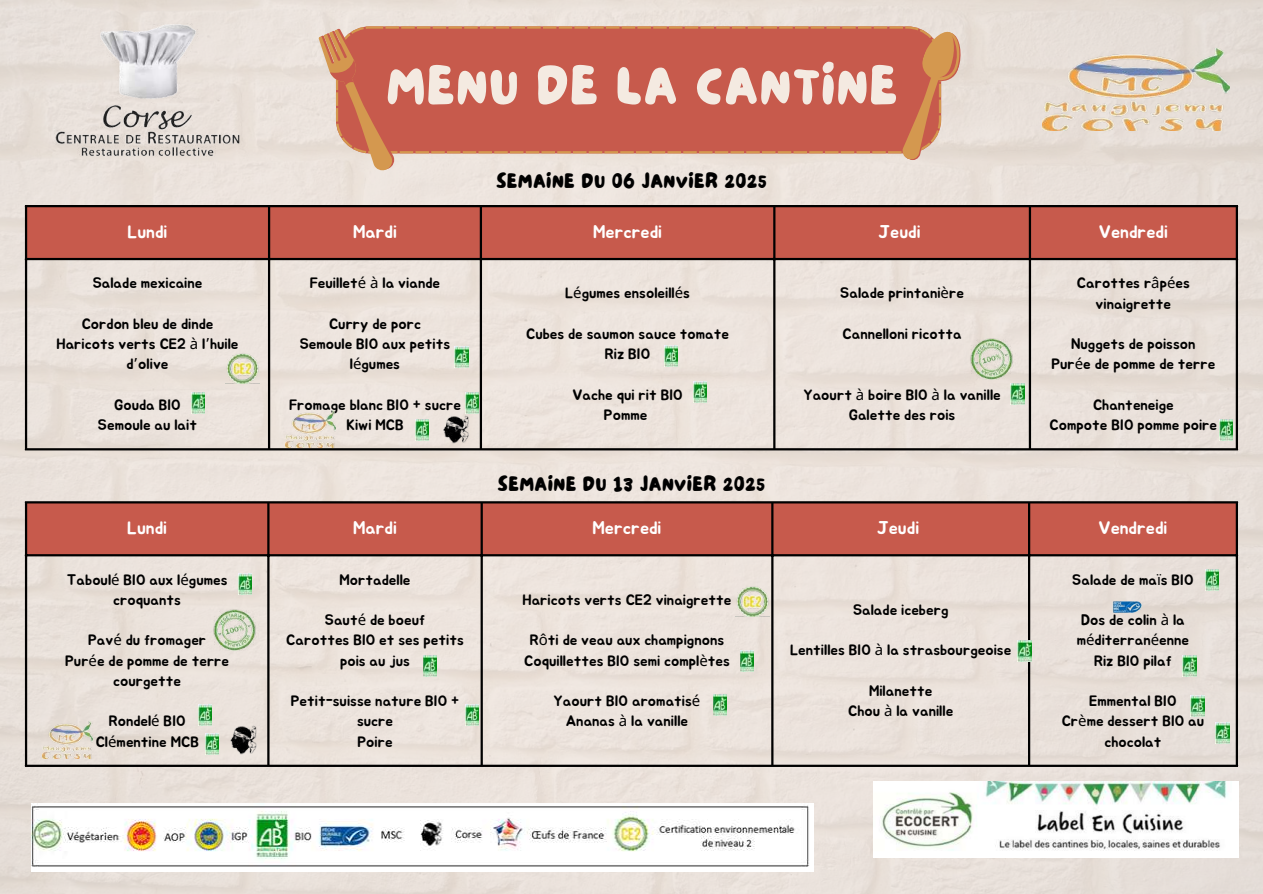
<style>
.page{position:relative;width:1263px;height:894px;background:#fff}
.page>*{position:absolute;margin:0;border:0;box-sizing:border-box;transform-origin:0 0}
.t1{font:55.05px "NF Lepetitcochon Regular";letter-spacing:.05em;color:#f4eae1}
.t2{font:20.55px "NF Lepetitcochon Regular";letter-spacing:.05em;color:#000}
.t3{font:18px "Jua";color:#fff}
.t4{font:15px/20.2px "Jua";color:#000;text-align:center}
.s1{font-family:"Noto Sans"}
.s2{font-family:"Noto Sans Gurmukhi"}
</style>
<div class="page">
<div style="left:0;top:0;width:1263px;height:893px;background:#eae2db"></div>
<div style="left:336px;top:26px;width:605px;height:127px;background:#c75a4c"></div>
<svg style="left:893px;top:27px;width:75px;height:138px;background:#d5987e"></svg>
<svg style="left:315px;top:27px;width:86px;height:147px;background:#d48f79"></svg>
<div style="left:27px;top:207px;width:1209px;height:51px;background:#c75a4c"></div>
<hr style="left:25px;top:207px;width:2px;height:241px;background:#000">
<hr style="left:268px;top:207px;width:2px;height:241px;background:#000">
<hr style="left:480px;top:207px;width:2px;height:241px;background:#000">
<hr style="left:773px;top:207px;width:2px;height:241px;background:#000">
<hr style="left:1029px;top:207px;width:2px;height:241px;background:#000">
<hr style="left:1236px;top:207px;width:2px;height:241px;background:#000">
<hr style="left:25px;top:205px;width:1213px;height:2px;background:#000">
<hr style="left:25px;top:258px;width:1213px;height:2px;background:#000">
<hr style="left:25px;top:448px;width:1213px;height:2px;background:#000">
<div style="left:27px;top:503px;width:1209px;height:51px;background:#c75a4c"></div>
<hr style="left:25px;top:503px;width:2px;height:261px;background:#000">
<hr style="left:267px;top:503px;width:2px;height:261px;background:#000">
<hr style="left:481px;top:503px;width:2px;height:261px;background:#000">
<hr style="left:771px;top:503px;width:2px;height:261px;background:#000">
<hr style="left:1028px;top:503px;width:2px;height:261px;background:#000">
<hr style="left:1236px;top:503px;width:2px;height:261px;background:#000">
<hr style="left:25px;top:501px;width:1213px;height:2px;background:#000">
<hr style="left:25px;top:554px;width:1213px;height:2px;background:#000">
<hr style="left:25px;top:764px;width:1213px;height:2px;background:#000">
<img style="left:874px;top:781px;width:364px;height:76px">
<img style="left:1042px;top:48px;width:188px;height:82px">
<img style="left:43px;top:18px;width:209px;height:148px">
<img style="left:32px;top:803px;width:781px;height:68px">
<img style="left:735px;top:584px;width:34px;height:32px">
<img style="left:191px;top:392px;width:14px;height:21px">
<img style="left:960px;top:327px;width:57px;height:57px">
<img style="left:1113px;top:594px;width:29px;height:25px">
<img style="left:286px;top:410px;width:49px;height:38px">
<img style="left:430px;top:415px;width:49px;height:28px">
<img style="left:226px;top:351px;width:33px;height:33px">
<img style="left:465px;top:392px;width:14px;height:21px">
<img style="left:415px;top:419px;width:14px;height:21px">
<img style="left:455px;top:346px;width:13px;height:21px">
<img style="left:664px;top:345px;width:14px;height:21px">
<img style="left:693px;top:381px;width:14px;height:21px">
<img style="left:1011px;top:383px;width:13px;height:21px">
<img style="left:1219px;top:419px;width:14px;height:21px">
<img style="left:198px;top:704px;width:14px;height:21px">
<img style="left:218px;top:725px;width:49px;height:28px">
<img style="left:205px;top:733px;width:14px;height:21px">
<img style="left:43px;top:721px;width:49px;height:37px">
<img style="left:202px;top:598px;width:58px;height:56px">
<img style="left:423px;top:655px;width:14px;height:21px">
<img style="left:465px;top:704px;width:14px;height:21px">
<img style="left:740px;top:650px;width:14px;height:21px">
<img style="left:713px;top:694px;width:13px;height:21px">
<img style="left:1018px;top:640px;width:13px;height:21px">
<img style="left:1205px;top:569px;width:14px;height:21px">
<img style="left:1183px;top:655px;width:13px;height:21px">
<img style="left:1191px;top:695px;width:13px;height:21px">
<img style="left:1216px;top:722px;width:13px;height:21px">
<img style="left:238px;top:573px;width:14px;height:21px">
<h1 class="t1" style="left:387px;top:48px;width:511px">MENU DE LA CANTINE</h1>
<h2 class="t2" style="left:496px;top:167px;width:272px">SEMAINE DU 06 JANVIER 2025</h2>
<p class="t3" style="left:128px;top:223px;width:41px">Lundi</p>
<p class="t3" style="left:353px;top:223px;width:45px">Mardi</p>
<p class="t3" style="left:593px;top:223px;width:70px">Mercredi</p>
<p class="t3" style="left:879px;top:223px;width:43px">Jeudi</p>
<p class="t3" style="left:1099px;top:223px;width:70px">Vendredi</p>
<p class="t4" style="left:93px;top:273px;width:111px">Salade mexicaine</p>
<p class="t4" style="left:57px;top:314px;width:183px">Cordon bleu de dinde<br>Haricots verts CE2 <span class="s1">à</span> l<span class="s2">’</span>huile d<span class="s2">’</span>olive</p>
<p class="t4" style="left:98px;top:395px;width:101px">Gouda BIO<br>Semoule au lait</p>
<p class="t4" style="left:310px;top:273px;width:132px">Feuillet<span class="s1">é à</span> la viande</p>
<p class="t4" style="left:300px;top:314px;width:152px">Curry de porc<br>Semoule BIO aux petits l<span class="s1">é</span>gumes</p>
<p class="t4" style="left:289px;top:395px;width:173px">Fromage blanc BIO + sucre<br>Kiwi MCB</p>
<p class="t4" style="left:1077px;top:273px;width:115px">Carottes r<span class="s1">â</span>p<span class="s1">é</span>es vinaigrette</p>
<p class="t4" style="left:1051px;top:334px;width:166px">Nuggets de poisson<br>Pur<span class="s1">é</span>e de pomme de terre</p>
<p class="t4" style="left:1050px;top:395px;width:169px">Chanteneige<br>Compote BIO pomme poire</p>
<p class="t4" style="left:565px;top:284px;width:126px">L<span class="s1">é</span>gumes ensoleill<span class="s1">é</span>s</p>
<p class="t4" style="left:526px;top:324px;width:204px">Cubes de saumon sauce tomate<br>Riz BIO</p>
<p class="t4" style="left:572px;top:385px;width:112px">Vache qui rit BIO<br>Pomme</p>
<p class="t4" style="left:840px;top:284px;width:125px">Salade printani<span class="s1">è</span>re</p>
<p class="t4" style="left:842px;top:324px;width:121px">Cannelloni ricotta</p>
<p class="t4" style="left:803px;top:385px;width:199px">Yaourt <span class="s1">à</span> boire BIO <span class="s1">à</span> la vanille<br>Galette des rois</p>
<h2 class="t2" style="left:498px;top:470px;width:269px">SEMAINE DU 13 JANVIER 2025</h2>
<p class="t3" style="left:127px;top:519px;width:41px">Lundi</p>
<p class="t3" style="left:353px;top:519px;width:45px">Mardi</p>
<p class="t3" style="left:593px;top:519px;width:70px">Mercredi</p>
<p class="t3" style="left:878px;top:519px;width:43px">Jeudi</p>
<p class="t3" style="left:1098px;top:519px;width:70px">Vendredi</p>
<p class="t4" style="left:67px;top:569px;width:162px">Taboul<span class="s1">é</span> BIO aux l<span class="s1">é</span>gumes croquants</p>
<p class="t4" style="left:65px;top:630px;width:166px">Pav<span class="s1">é</span> du fromager<br>Pur<span class="s1">é</span>e de pomme de terre courgette</p>
<p class="t4" style="left:96px;top:711px;width:104px">Rondel<span class="s1">é</span> BIO<br>Cl<span class="s1">é</span>mentine MCB</p>
<p class="t4" style="left:1072px;top:569px;width:123px">Salade de ma<span class="s1">ï</span>s BIO</p>
<p class="t4" style="left:1077px;top:610px;width:114px">Dos de colin <span class="s1">à</span> la m<span class="s1">é</span>diterran<span class="s1">é</span>enne<br>Riz BIO pilaf</p>
<p class="t4" style="left:1062px;top:691px;width:144px">Emmental BIO<br>Cr<span class="s1">è</span>me dessert BIO au chocolat</p>
<p class="t4" style="left:339px;top:569px;width:73px">Mortadelle</p>
<p class="t4" style="left:286px;top:610px;width:179px">Saut<span class="s1">é</span> de boeuf<br>Carottes BIO et ses petits pois au jus</p>
<p class="t4" style="left:291px;top:691px;width:170px">Petit-suisse nature BIO + sucre<br>Poire</p>
<p class="t4" style="left:523px;top:590px;width:210px">Haricots verts CE2 vinaigrette</p>
<p class="t4" style="left:524px;top:630px;width:207px">R<span class="s1">ô</span>ti de veau aux champignons<br>Coquillettes BIO semi compl<span class="s1">è</span>tes</p>
<p class="t4" style="left:554px;top:691px;width:148px">Yaourt BIO aromatis<span class="s1">é<br></span>Ananas <span class="s1">à</span> la vanille</p>
<p class="t4" style="left:853px;top:600px;width:97px">Salade iceberg</p>
<p class="t4" style="left:790px;top:640px;width:223px">Lentilles BIO <span class="s1">à</span> la strasbourgeoise</p>
<p class="t4" style="left:848px;top:681px;width:107px">Milanette<br>Chou <span class="s1">à</span> la vanille</p>
</div>
